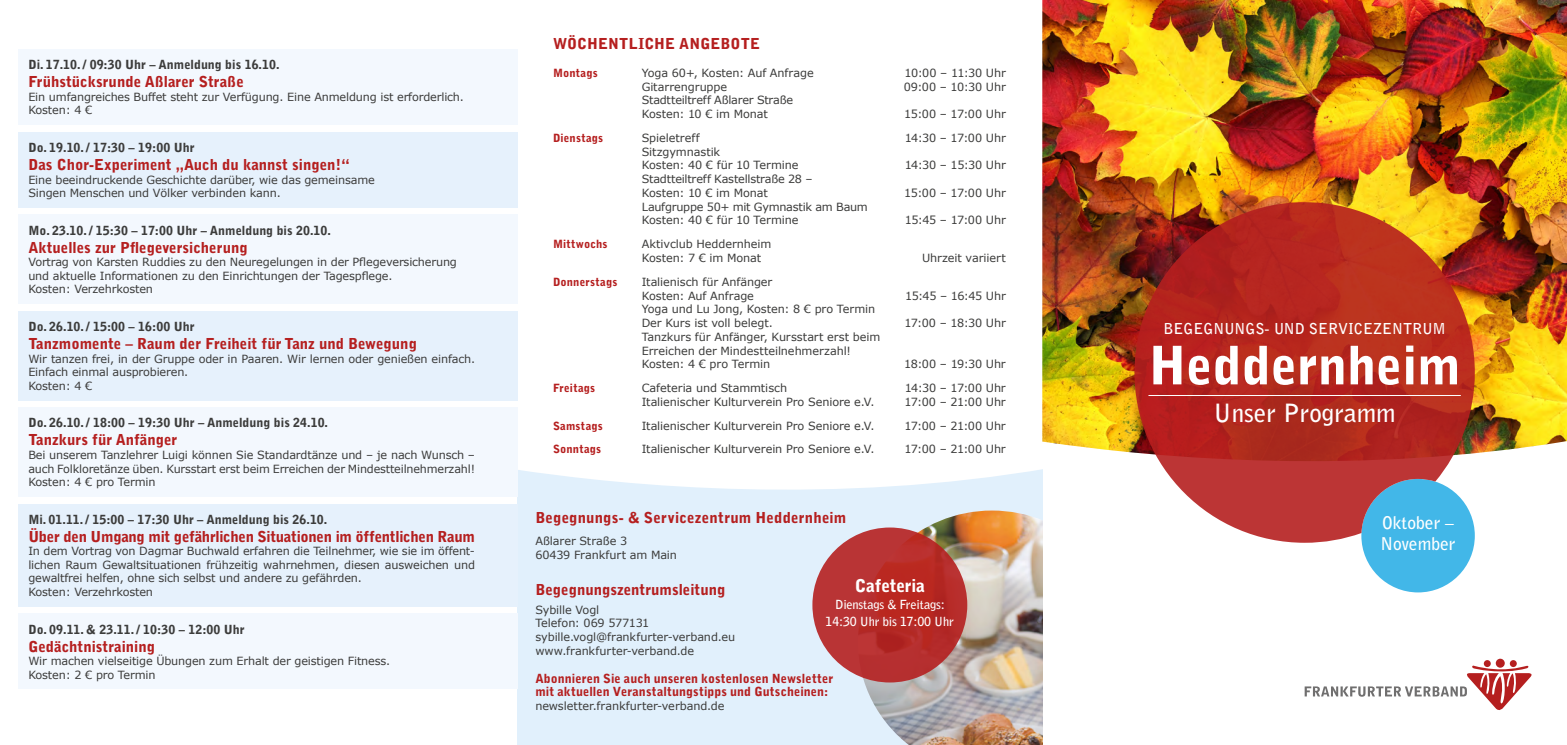
<style>
.page{position:relative;width:1567px;height:745px;background:#fff}
.page>*{position:absolute;margin:0;border:0;box-sizing:border-box;transform-origin:0 0}
.t1{font:900 52.5px "Bell Gothic Std";color:#fff}
.t2{font:700 25px "Bell Gothic Std";color:#fff}
.t3{font:700 17.5px/21px "Bell Gothic Std";color:#fff}
.t4{font:900 17.5px "Bell Gothic Std";letter-spacing:-.015em;color:#fff}
.t5{font:900 15px "Bell Gothic Std";color:#b51f1f}
.t6{font:900 15px "Bell Gothic Std";letter-spacing:-.02em;color:#b51f1f}
.t7{font:700 15px "Bell Gothic Std";color:#fff}
.t8{font:900 12.5px "Bell Gothic Std";color:#3c3c3b}
.t9{font:900 12.5px/13.8px "Bell Gothic Std";letter-spacing:.005em;color:#b51f1f}
.t10{font:700 12.5px/16.8px "Bell Gothic Std";letter-spacing:-.02em;color:#fff;text-align:center}
.t11{font:11.25px/13.8px "Verdana";letter-spacing:-.015em;color:#3c3c3b}
.t12{font:900 11.25px "Bell Gothic Std";letter-spacing:.015em;color:#b51f1f}
.t13{font:11.25px "Verdana";letter-spacing:-.035em;color:#3c3c3b}
</style>
<div class="page">
<svg style="left:517px;top:462px;width:525px;height:282px;background:#e4f1fc"></svg>
<img style="left:1042px;top:0;width:524px;height:454px">
<img style="left:857px;top:510px;width:185px;height:234px">
<div style="left:1361px;top:478px;width:113px;height:114px;background:#42b7e8;border-radius:50%"></div>
<svg style="left:1134px;top:202px;width:340px;height:340px;background:#b44537"></svg>
<hr style="left:1148px;top:395px;width:312px;height:1px;background:#fff">
<svg style="left:812px;top:527px;width:155px;height:155px;background:#b72f2d"></svg>
<svg style="left:1483px;top:659px;width:7px;height:7px"></svg>
<svg style="left:1509px;top:659px;width:7px;height:7px"></svg>
<div style="left:1495px;top:658px;width:9px;height:9px;background:#b51f1f;border-radius:50%"></div>
<svg style="left:1304px;top:665px;width:227px;height:44px"></svg>
<div style="left:18px;top:49px;width:499px;height:76px;background:#f3f8fe"></div>
<div style="left:18px;top:132px;width:499px;height:75px;background:#e6f1fc"></div>
<div style="left:18px;top:215px;width:499px;height:89px;background:#f3f8fe"></div>
<div style="left:18px;top:407px;width:499px;height:89px;background:#f3f8fe"></div>
<div style="left:18px;top:311px;width:499px;height:89px;background:#e6f1fc"></div>
<div style="left:18px;top:503px;width:499px;height:103px;background:#e6f1fc"></div>
<div style="left:18px;top:613px;width:499px;height:75px;background:#f3f8fe"></div>
<p class="t8" style="left:28px;top:57px;width:253px">Di. 17.10. / 09:30 Uhr – Anmeldung bis 16.10.</p>
<h3 class="t5" style="left:28px;top:73px;width:217px">Frühstücksrunde Aßlarer Straße</h3>
<p class="t11" style="left:28px;top:90px;width:437px">Ein umfangreiches Buffet steht zur Verfügung. Eine Anmeldung ist erforderlich.<br>Kosten: 4 €</p>
<p class="t8" style="left:28px;top:140px;width:168px">Do. 19.10. / 17:30 – 19:00 Uhr</p>
<h3 class="t5" style="left:28px;top:156px;width:323px">Das Chor-Experiment „Auch du kannst singen!“</h3>
<p class="t11" style="left:28px;top:173px;width:348px">Eine beeindruckende Geschichte darüber, wie das gemeinsame<br>Singen Menschen und Völker verbinden kann.</p>
<p class="t8" style="left:28px;top:223px;width:304px">Mo. 23.10. / 15:30 – 17:00 Uhr – Anmeldung bis 20.10.</p>
<h3 class="t5" style="left:28px;top:238px;width:221px">Aktuelles zur Pflegeversicherung</h3>
<p class="t11" style="left:28px;top:255px;width:430px">Vortrag von Karsten Ruddies zu den Neuregelungen in der Pflegeversicherung und aktuelle Informationen zu den Einrichtungen der Tagespflege.<br>Kosten: Verzehrkosten</p>
<p class="t8" style="left:28px;top:319px;width:168px">Do. 26.10. / 15:00 – 16:00 Uhr</p>
<h3 class="t5" style="left:28px;top:335px;width:390px">Tanzmomente – Raum der Freiheit für Tanz und Bewegung</h3>
<p class="t11" style="left:28px;top:352px;width:448px">Wir tanzen frei, in der Gruppe oder in Paaren. Wir lernen oder genießen einfach.<br>Einfach einmal ausprobieren.<br>Kosten: 4 €</p>
<p class="t8" style="left:28px;top:415px;width:301px">Do. 26.10. / 18:00 – 19:30 Uhr – Anmeldung bis 24.10.</p>
<h3 class="t5" style="left:28px;top:431px;width:150px">Tanzkurs für Anfänger</h3>
<p class="t11" style="left:28px;top:448px;width:448px;text-align:justify">Bei unserem Tanzlehrer Luigi können Sie Standardtänze und – je nach Wunsch – auch Folkloretänze üben. Kursstart erst beim Erreichen der Mindestteilnehmerzahl!<br>Kosten: 4 € pro Termin</p>
<p class="t8" style="left:28px;top:511px;width:300px">Mi. 01.11. / 15:00 – 17:30 Uhr – Anmeldung bis 26.10.</p>
<h3 class="t6" style="left:28px;top:527px;width:448px">Über den Umgang mit gefährlichen Situationen im öffentlichen Raum</h3>
<p class="t11" style="left:28px;top:544px;width:448px">In dem Vortrag von Dagmar Buchwald erfahren die Teilnehmer, wie sie im öffent&shy;lichen Raum Gewaltsituationen frühzeitig wahrnehmen, diesen ausweichen und gewaltfrei helfen, ohne sich selbst und andere zu gefährden.<br>Kosten: Verzehrkosten</p>
<p class="t8" style="left:28px;top:621px;width:218px">Do. 09.11. &amp; 23.11. / 10:30 – 12:00 Uhr</p>
<h3 class="t5" style="left:28px;top:637px;width:128px">Gedächtnistraining</h3>
<p class="t11" style="left:28px;top:654px;width:363px">Wir machen vielseitige Übungen zum Erhalt der geistigen Fitness.<br>Kosten: 2 € pro Termin</p>
<h3 class="t5" style="left:553px;top:35px;width:209px">WÖCHENTLICHE ANGEBOTE</h3>
<p class="t12" style="left:553px;top:66px;width:46px">Montags</p>
<p class="t11" style="left:641px;top:66px;width:173px">Yoga 60+, Kosten: Auf Anfrage</p>
<p class="t11" style="left:904px;top:66px;width:103px">10:00 – 11:30 Uhr</p>
<p class="t11" style="left:641px;top:80px;width:87px">Gitarrengruppe</p>
<p class="t11" style="left:903px;top:80px;width:104px">09:00 – 10:30 Uhr</p>
<p class="t11" style="left:641px;top:93px;width:153px">Stadtteiltreff Aßlarer Straße<br>Kosten: 10 € im Monat</p>
<p class="t11" style="left:904px;top:107px;width:103px">15:00 – 17:00 Uhr</p>
<p class="t12" style="left:553px;top:131px;width:52px">Dienstags</p>
<p class="t11" style="left:641px;top:131px;width:59px">Spieletreff</p>
<p class="t11" style="left:904px;top:131px;width:102px">14:30 – 17:00 Uhr</p>
<p class="t11" style="left:641px;top:145px;width:158px">Sitzgymnastik<br>Kosten: 40 € für 10 Termine</p>
<p class="t11" style="left:904px;top:158px;width:102px">14:30 – 15:30 Uhr</p>
<p class="t11" style="left:641px;top:172px;width:172px">Stadtteiltreff Kastellstraße 28 –<br>Kosten: 10 € im Monat</p>
<p class="t11" style="left:641px;top:200px;width:228px">Laufgruppe 50+ mit Gymnastik am Baum<br>Kosten: 40 € für 10 Termine</p>
<p class="t12" style="left:553px;top:237px;width:56px">Mittwochs</p>
<p class="t11" style="left:641px;top:237px;width:131px">Aktivclub Heddernheim<br>Kosten: 7 € im Monat</p>
<p class="t12" style="left:553px;top:275px;width:66px">Donnerstags</p>
<p class="t11" style="left:641px;top:275px;width:132px">Italienisch für Anfänger<br>Kosten: Auf Anfrage</p>
<p class="t11" style="left:641px;top:302px;width:235px">Yoga und Lu Jong, Kosten: 8 € pro Termin<br>Der Kurs ist voll belegt.</p>
<p class="t11" style="left:641px;top:330px;width:240px">Tanzkurs für Anfänger, Kursstart erst beim<br>Erreichen der Mindestteilnehmerzahl!<br>Kosten: 4 € pro Termin</p>
<p class="t11" style="left:904px;top:186px;width:103px">15:00 – 17:00 Uhr</p>
<p class="t11" style="left:904px;top:213px;width:102px">15:45 – 17:00 Uhr</p>
<p class="t11" style="left:922px;top:251px;width:85px">Uhrzeit variiert</p>
<p class="t13" style="left:905px;top:288px;width:102px">15:45 – 16:45 Uhr</p>
<p class="t11" style="left:904px;top:316px;width:103px">17:00 – 18:30 Uhr</p>
<p class="t11" style="left:904px;top:357px;width:103px">18:00 – 19:30 Uhr</p>
<p class="t12" style="left:553px;top:381px;width:44px">Freitags</p>
<p class="t11" style="left:641px;top:381px;width:147px">Cafeteria und Stammtisch</p>
<p class="t11" style="left:904px;top:381px;width:102px">14:30 – 17:00 Uhr</p>
<p class="t11" style="left:641px;top:395px;width:234px">Italienischer Kulturverein Pro Seniore e.V.</p>
<p class="t11" style="left:904px;top:395px;width:103px">17:00 – 21:00 Uhr</p>
<p class="t12" style="left:553px;top:419px;width:51px">Samstags</p>
<p class="t11" style="left:641px;top:418px;width:234px">Italienischer Kulturverein Pro Seniore e.V.</p>
<p class="t11" style="left:904px;top:418px;width:103px">17:00 – 21:00 Uhr</p>
<p class="t12" style="left:553px;top:442px;width:50px">Sonntags</p>
<p class="t11" style="left:641px;top:442px;width:234px">Italienischer Kulturverein Pro Seniore e.V.</p>
<p class="t11" style="left:904px;top:442px;width:103px">17:00 – 21:00 Uhr</p>
<h3 class="t5" style="left:535px;top:508px;width:312px">Begegnungs- &amp; Servicezentrum Heddernheim</h3>
<p class="t11" style="left:535px;top:533px;width:143px">Aßlarer Straße 3<br>60439 Frankfurt am Main</p>
<h3 class="t5" style="left:535px;top:580px;width:192px">Begegnungszentrumsleitung</h3>
<p class="t11" style="left:535px;top:602px;width:201px">Sybille Vogl<br>Telefon: 069 577131 sybille.vogl@frankfurter-verband.eu www.frankfurter-verband.de</p>
<p class="t9" style="left:535px;top:670px;width:299px">Abonnieren Sie auch unseren kostenlosen Newsletter mit aktuellen Veranstaltungstipps und Gutscheinen:</p>
<p class="t11" style="left:535px;top:698px;width:191px">newsletter.frankfurter-verband.de</p>
<h3 class="t4" style="left:854px;top:575px;width:71px">Cafeteria</h3>
<p class="t10" style="left:825px;top:595px;width:130px">Dienstags &amp; Freitags:<br>14:30 Uhr bis 17:00 Uhr</p>
<h3 class="t7" style="left:1163px;top:319px;width:284px">BEGEGNUNGS- UND SERVICEZENTRUM</h3>
<h1 class="t1" style="left:1148px;top:334px;width:314px">Heddernheim</h1>
<h2 class="t2" style="left:1213px;top:397px;width:183px">Unser Programm</h2>
<h3 class="t3" style="left:1380px;top:512px;width:77px">Oktober –<br>November</h3>
</div>
